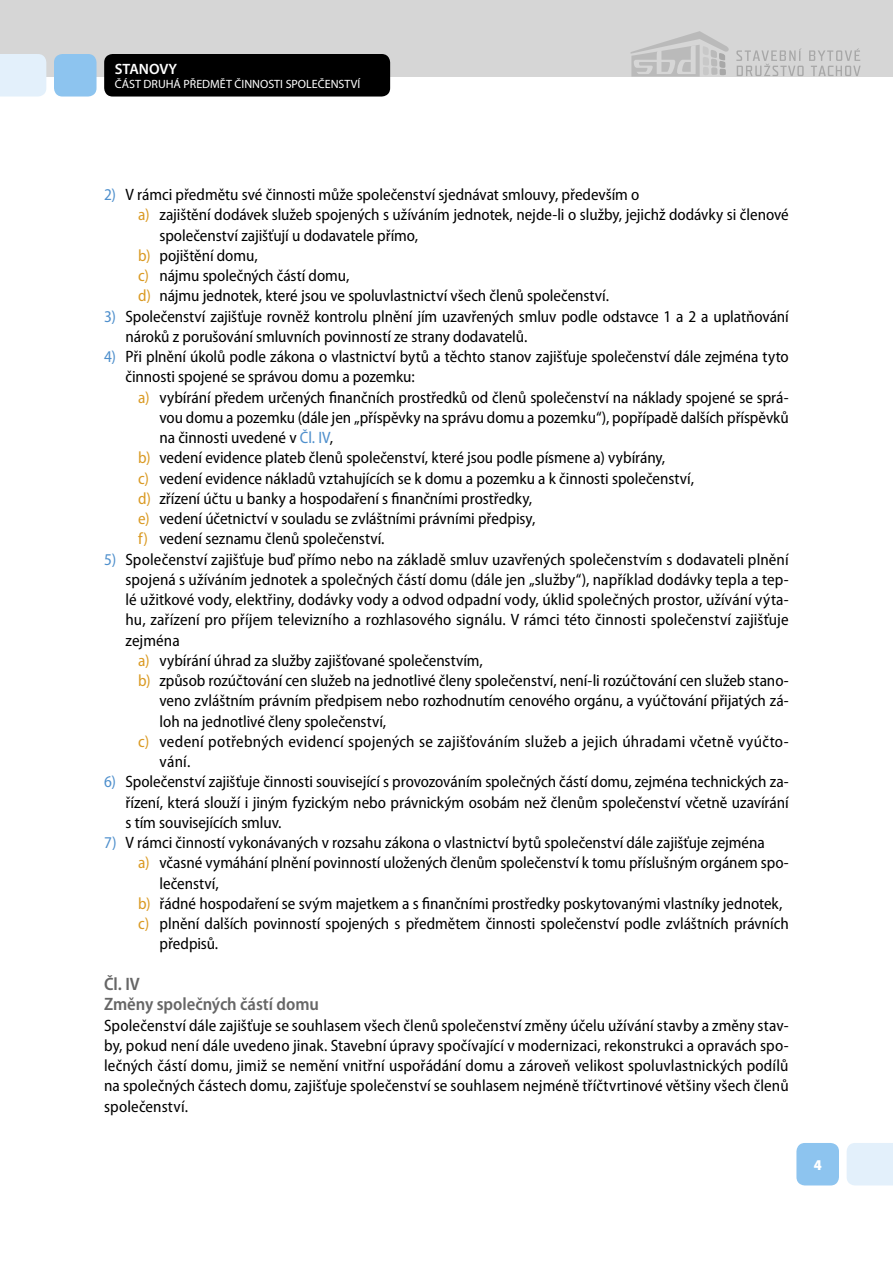
<style>
.page{position:relative;width:893px;height:1263px;background:#fff}
.page>*{position:absolute;margin:0;border:0;box-sizing:border-box;transform-origin:0 0}
.t1{font:600 semi-condensed 18px/20.2px "Myriad Pro";letter-spacing:-.005em;color:#666}
.t2{font:semi-condensed 16.5px/20.2px "Myriad Pro";color:#000}
.t3{font:600 15px "Myriad Pro";color:#fff}
.t4{font:900 semi-condensed 15px "Myriad Pro";color:#fff}
.t5{font:12px "Myriad Pro";color:#fff}
.s1{color:#4e8fcc}
.s2{color:#da9a23}
</style>
<div class="page">
<div style="left:0;top:0;width:893px;height:77px;background:#d6d6d6"></div>
<div style="left:0;top:54px;width:46px;height:43px;background:#e3f0fb"></div>
<div style="left:847px;top:1143px;width:46px;height:42px;background:#e3f0fb"></div>
<div style="left:104px;top:54px;width:286px;height:43px;background:#000;border-radius:9px"></div>
<div style="left:54px;top:54px;width:43px;height:43px;background:#8dc4ef;border-radius:9px"></div>
<div style="left:796px;top:1143px;width:43px;height:42px;background:#8dc4ef;border-radius:9px"></div>
<svg style="left:630px;top:31px;width:99px;height:46px"></svg>
<svg style="left:736px;top:48px;width:125px;height:28px"></svg>
<p class="t3" style="left:115px;top:60px;width:64px">STANOVY</p>
<p class="t5" style="left:115px;top:78px;width:247px">ČÁST DRUHÁ PŘEDMĚT ČINNOSTI SPOLEČENSTVÍ</p>
<p class="t2" style="left:104px;top:185px;width:537px"><span class="s1">2)</span> V rámci předmětu své činnosti může společenství sjednávat smlouvy, především o</p>
<p class="t2" style="left:138px;top:205px;width:652px"><span class="s2">a)</span> zajištění dodávek služeb spojených s užíváním jednotek, nejde-li o služby, jejichž dodávky si členové</p>
<p class="t2" style="left:159px;top:225px;width:260px">společenství zajišťují u dodavatele přímo,</p>
<p class="t2" style="left:138px;top:246px;width:121px"><span class="s2">b)</span> pojištění domu,</p>
<p class="t2" style="left:138px;top:266px;width:213px"><span class="s2">c)</span> nájmu společných částí domu,</p>
<p class="t2" style="left:138px;top:286px;width:472px"><span class="s2">d)</span> nájmu jednotek, které jsou ve spoluvlastnictví všech členů společenství.</p>
<p class="t2" style="left:125px;top:306px;width:665px;text-indent:-21px"><span class="s1">3)</span> Společenství zajišťuje rovněž kontrolu plnění jím uzavřených smluv podle odstavce 1 a 2 a uplatňování nároků z porušování smluvních povinností ze strany dodavatelů.</p>
<p class="t2" style="left:125px;top:347px;width:665px;text-indent:-21px"><span class="s1">4)</span> Při plnění úkolů podle zákona o vlastnictví bytů a těchto stanov zajišťuje společenství dále zejména tyto činnosti spojené se správou domu a pozemku:</p>
<p class="t2" style="left:138px;top:387px;width:652px"><span class="s2">a)</span> vybírání předem určených finančních prostředků od členů společenství na náklady spojené se sprá-</p>
<p class="t2" style="left:159px;top:408px;width:631px">vou domu a pozemku (dále jen „příspěvky na správu domu a pozemku“), popřípadě dalších příspěvků</p>
<p class="t2" style="left:159px;top:428px;width:175px">na činnosti uvedené v <span class="s1">Čl. IV</span>,</p>
<p class="t2" style="left:138px;top:448px;width:528px"><span class="s2">b)</span> vedení evidence plateb členů společenství, které jsou podle písmene a) vybírány,</p>
<p class="t2" style="left:138px;top:468px;width:557px"><span class="s2">c)</span> vedení evidence nákladů vztahujících se k domu a pozemku a k činnosti společenství,</p>
<p class="t2" style="left:138px;top:489px;width:395px"><span class="s2">d)</span> zřízení účtu u banky a hospodaření s finančními prostředky,</p>
<p class="t2" style="left:138px;top:509px;width:399px"><span class="s2">e)</span> vedení účetnictví v souladu se zvláštními právními předpisy,</p>
<p class="t2" style="left:138px;top:529px;width:248px"><span class="s2">f)</span> vedení seznamu členů společenství.</p>
<p class="t2" style="left:104px;top:549px;width:686px"><span class="s1">5)</span> Společenství zajišťuje buď přímo nebo na základě smluv uzavřených společenstvím s dodavateli plnění</p>
<p class="t2" style="left:125px;top:570px;width:665px">spojená s užíváním jednotek a společných částí domu (dále jen „služby“), například dodávky tepla a tep-</p>
<p class="t2" style="left:125px;top:590px;width:665px">lé užitkové vody, elektřiny, dodávky vody a odvod odpadní vody, úklid společných prostor, užívání výta-</p>
<p class="t2" style="left:125px;top:610px;width:665px">hu, zařízení pro příjem televizního a rozhlasového signálu. V rámci této činnosti společenství zajišťuje</p>
<p class="t2" style="left:125px;top:630px;width:56px">zejména</p>
<p class="t2" style="left:138px;top:651px;width:346px"><span class="s2">a)</span> vybírání úhrad za služby zajišťované společenstvím,</p>
<p class="t2" style="left:138px;top:671px;width:652px"><span class="s2">b)</span> způsob rozúčtování cen služeb na jednotlivé členy společenství, není-li rozúčtování cen služeb stano-</p>
<p class="t2" style="left:159px;top:691px;width:631px">veno zvláštním právním předpisem nebo rozhodnutím cenového orgánu, a vyúčtování přijatých zá-</p>
<p class="t2" style="left:159px;top:711px;width:228px">loh na jednotlivé členy společenství,</p>
<p class="t2" style="left:138px;top:732px;width:652px"><span class="s2">c)</span> vedení potřebných evidencí spojených se zajišťováním služeb a jejich úhradami včetně vyúčto-</p>
<p class="t2" style="left:160px;top:752px;width:32px">vání.</p>
<p class="t2" style="left:126px;top:772px;width:665px;text-align:justify;text-indent:-21px"><span class="s1">6)</span> Společenství zajišťuje činnosti související s provozováním společných částí domu, zejména technických za&shy;řízení, která slouží i jiným fyzickým nebo právnickým osobám než členům společenství včetně uzavírání s tím souvisejících smluv.</p>
<p class="t2" style="left:104px;top:833px;width:662px"><span class="s1">7)</span> V rámci činností vykonávaných v rozsahu zákona o vlastnictví bytů společenství dále zajišťuje zejména</p>
<p class="t2" style="left:138px;top:853px;width:652px"><span class="s2">a)</span> včasné vymáhání plnění povinností uložených členům společenství k tomu příslušným orgánem spo-</p>
<p class="t2" style="left:160px;top:873px;width:61px">lečenství,</p>
<p class="t2" style="left:138px;top:893px;width:646px"><span class="s2">b)</span> řádné hospodaření se svým majetkem a s finančními prostředky poskytovanými vlastníky jednotek,</p>
<p class="t2" style="left:138px;top:914px;width:652px"><span class="s2">c)</span> plnění dalších povinností spojených s předmětem činnosti společenství podle zvláštních právních</p>
<p class="t2" style="left:160px;top:934px;width:60px">předpisů.</p>
<p class="t1" style="left:104px;top:974px;width:216px">Čl. IV<br>Změny společných částí domu</p>
<p class="t2" style="left:104px;top:1015px;width:686px;text-align:justify">Společenství dále zajišťuje se souhlasem všech členů společenství změny účelu užívání stavby a změny stav&shy;by, pokud není dále uvedeno jinak. Stavební úpravy spočívající v modernizaci, rekonstrukci a opravách spo&shy;lečných částí domu, jimiž se nemění vnitřní uspořádání domu a zároveň velikost spoluvlastnických podílů na společných částech domu, zajišťuje společenství se souhlasem nejméně tříčtvrtinové většiny všech členů společenství.</p>
<p class="t4" style="left:814px;top:1156px;width:10px">4</p>
</div>
